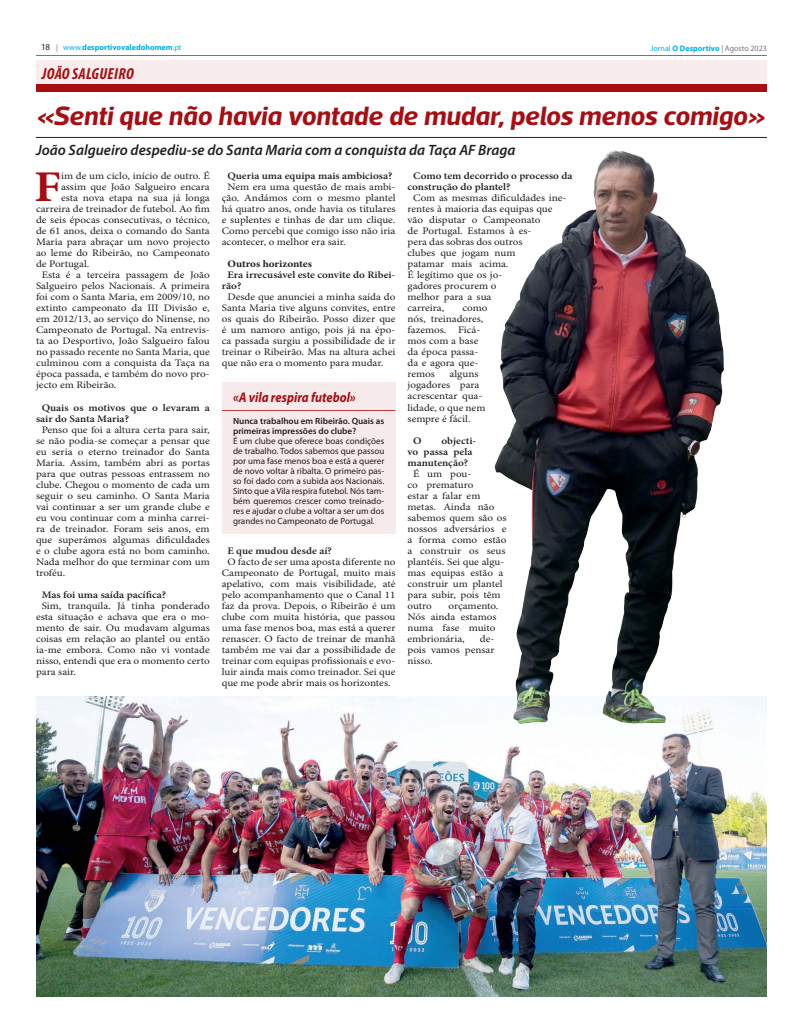
<style>
.page{position:relative;width:803px;height:1033px;background:#fff}
.page>*{position:absolute;margin:0;border:0;box-sizing:border-box;transform-origin:0 0}
.t1{font:700 43.8px "Minion Pro";color:#a70d12;scale:1.11 1}
.t2{font:italic 700 27px "Acto";color:#a70d12}
.t3{font:italic 700 condensed 16px "Myriad Pro";letter-spacing:.02em;color:#a70d12}
.t4{font:italic 600 15px "Myriad Pro";color:#221f1f}
.t5{font:italic 700 14px "Myriad Pro";color:#a70d12;scale:.89 1}
.t6{font:10px/11px "Minion Pro";color:#221f1f;text-align:justify;scale:1.11 1}
.t7{font:600 10px/11px "Minion Pro";color:#221f1f;scale:1.11 1}
.t8{font:700 10px "Minion Pro";color:#221f1f;scale:1.11 1}
.t9{font:9px/10px "Myriad Pro";color:#221f1f;text-align:justify}
.t10{font:600 9px/10px "Myriad Pro";color:#221f1f}
.t11{font:700 8px "Myriad Pro";color:#00adef}
.s1{font-weight:400;font-size:9px;color:#221f1f}
.s2{font-weight:400;color:#76787a}
.s3{font-weight:400}
</style>
<div class="page">
<hr style="left:36px;top:55px;width:730px;height:1px;background:#76787a">
<hr style="left:36px;top:137px;width:730px;height:1px;background:#221f1f">
<div style="left:36px;top:60px;width:730px;height:25px;background:#f8ecec"></div>
<div style="left:36px;top:84px;width:730px;height:7px;background:#a70d12"></div>
<div style="left:222px;top:383px;width:173px;height:151px;background:#f7eaea"></div>
<hr style="left:222px;top:410px;width:173px;height:1px;background:#a70d12">
<img style="left:36px;top:696px;width:730px;height:300px">
<img style="left:482px;top:150px;width:259px;height:598px">
<p class="t11" style="left:41px;top:43px;width:142px"><span class="s1">18</span> <span class="s2">|</span> <span class="s3">www.</span>desportivovaledohomem<span class="s3">.pt</span></p>
<p class="t11" style="left:650px;top:44px;width:118px"><span class="s3">Jornal</span> O Desportivo <span class="s2">| Agosto 2023</span></p>
<h3 class="t3" style="left:42px;top:64px;width:93px">JOÃO SALGUEIRO</h3>
<h2 class="t2" style="left:36px;top:106px;width:729px">«Senti que não havia vontade de mudar, pelos menos comigo»</h2>
<h3 class="t4" style="left:36px;top:145px;width:480px">João Salgueiro despediu-se do Santa Maria com a conquista da Taça AF Braga</h3>
<h1 class="t1" style="left:34px;top:170px;width:26px">F</h1>
<p class="t6" style="left:61px;top:171px;width:135px">im de um ciclo, início de outro. É</p>
<p class="t6" style="left:61px;top:182px;width:135px">assim que João Salgueiro encara</p>
<p class="t6" style="left:61px;top:193px;width:135px">esta nova etapa na sua já longa</p>
<p class="t6" style="left:36px;top:204px;width:158px">carreira de treinador de futebol. Ao fim</p>
<p class="t6" style="left:36px;top:215px;width:158px">de seis épocas consecutivas, o técnico,</p>
<p class="t6" style="left:36px;top:226px;width:158px">de 61 anos, deixa o comando do Santa</p>
<p class="t6" style="left:36px;top:237px;width:158px">Maria para abraçar um novo projecto</p>
<p class="t6" style="left:36px;top:248px;width:158px">ao leme do Ribeirão, no Campeonato</p>
<p class="t6" style="left:36px;top:259px;width:49px">de Portugal.</p>
<p class="t6" style="left:42px;top:270px;width:153px">Esta é a terceira passagem de João</p>
<p class="t6" style="left:36px;top:281px;width:158px">Salgueiro pelos Nacionais. A primeira</p>
<p class="t6" style="left:36px;top:292px;width:158px">foi com o Santa Maria, em 2009/10, no</p>
<p class="t6" style="left:36px;top:303px;width:158px">extinto campeonato da III Divisão e,</p>
<p class="t6" style="left:36px;top:314px;width:158px">em 2012/13, ao serviço do Ninense, no</p>
<p class="t6" style="left:36px;top:325px;width:158px">Campeonato de Portugal. Na entrevis-</p>
<p class="t6" style="left:36px;top:336px;width:158px">ta ao Desportivo, João Salgueiro falou</p>
<p class="t6" style="left:36px;top:347px;width:158px">no passado recente no Santa Maria, que</p>
<p class="t6" style="left:36px;top:358px;width:158px">culminou com a conquista da Taça na</p>
<p class="t6" style="left:36px;top:369px;width:158px">época passada, e também do novo pro-</p>
<p class="t6" style="left:36px;top:380px;width:74px">jecto em Ribeirão.</p>
<p class="t7" style="left:36px;top:402px;width:158px;text-indent:6px">Quais os motivos que o levaram a sair do Santa Maria?</p>
<p class="t6" style="left:36px;top:424px;width:158px;text-indent:6px">Penso que foi a altura certa para sair, se não podia-se começar a pensar que eu seria o eterno treinador do Santa Maria. Assim, também abri as portas para que outras pessoas entrassem no clube. Chegou o momento de cada um seguir o seu caminho. O Santa Maria vai continuar a ser um grande clube e eu vou continuar com a minha carrei&shy;ra de treinador. Foram seis anos, em que superámos algumas dificuldades e o clube agora está no bom caminho.<br>Nada melhor do que terminar com um troféu.</p>
<p class="t7" style="left:42px;top:589px;width:114px">Mas foi uma saída pacífica?</p>
<p class="t6" style="left:36px;top:600px;width:158px;text-indent:6px">Sim, tranquila. Já tinha ponderado esta situação e achava que era o mo&shy;mento de sair. Ou mudavam algumas coisas em relação ao plantel ou então ia-me embora. Como não vi vontade nisso, entendi que era o momento certo para sair.</p>
<p class="t7" style="left:227px;top:171px;width:150px">Queria uma equipa mais ambiciosa?</p>
<p class="t6" style="left:222px;top:182px;width:158px;text-indent:6px">Nem era uma questão de mais ambi&shy;ção. Andámos com o mesmo plantel há quatro anos, onde havia os titulares e suplentes e tinhas de dar um clique.<br>Como percebi que comigo isso não iria acontecer, o melhor era sair.</p>
<p class="t8" style="left:227px;top:260px;width:78px">Outros horizontes</p>
<p class="t7" style="left:222px;top:270px;width:158px;text-indent:6px">Era irrecusável este convite do Ribei&shy;rão?</p>
<p class="t6" style="left:222px;top:292px;width:158px;text-indent:6px">Desde que anunciei a minha saída do Santa Maria tive alguns convites, entre os quais do Ribeirão. Posso dizer que é um namoro antigo, pois já na épo&shy;ca passada surgiu a possibilidade de ir treinar o Ribeirão. Mas na altura achei que não era o momento para mudar.</p>
<h3 class="t5" style="left:233px;top:390px;width:139px">«A vila respira futebol»</h3>
<p class="t10" style="left:233px;top:417px;width:153px">Nunca trabalhou em Ribeirão. Quais as primeiras impressões do clube?</p>
<p class="t9" style="left:233px;top:436px;width:153px">É um clube que oferece boas condições de trabalho. Todos sabemos que passou por uma fase menos boa e está a querer de novo voltar à ribalta. O primeiro pas&shy;so foi dado com a subida aos Nacionais.<br>Sinto que a Vila respira futebol. Nós tam&shy;bém queremos crescer como treinado&shy;res e ajudar o clube a voltar a ser um dos grandes no Campeonato de Portugal.</p>
<p class="t7" style="left:227px;top:545px;width:95px">E que mudou desde aí?</p>
<p class="t6" style="left:222px;top:556px;width:158px;text-align:center">O facto de ser uma aposta diferente no Campeonato de Portugal, muito mais apelativo, com mais visibilidade, até pelo acompanhamento que o Canal 11 faz da prova. Depois, o Ribeirão é um clube com muita história, que passou uma fase menos boa, mas está a querer renascer. O facto de treinar de manhã também me vai dar a possibilidade de treinar com equipas profissionais e evo&shy;luir ainda mais como treinador. Sei que que me pode abrir mais os horizontes.</p>
<p class="t7" style="left:407px;top:171px;width:150px;text-indent:6px">Como tem decorrido o processo da construção do plantel?</p>
<p class="t6" style="left:407px;top:193px;width:145px;text-align:left;text-indent:6px">Com as mesmas dificuldades ine&shy;rentes à maioria das equipas que vão disputar o Campeonato<br>de Portugal. Estamos à es-<br>pera das sobras dos outros<br>clubes que jogam num<br>patamar mais acima.<br>É legítimo que os jo-<br>gadores procurem o<br>melhor para a sua<br>carreira,</p>
<p class="t6" style="left:407px;top:303px;width:73px;text-align:left;text-indent:55px">como nós, treinadores, fazemos. Ficá&shy;mos com a base da época passa&shy;da e agora que&shy;remos</p>
<p class="t6" style="left:407px;top:369px;width:72px;text-align:left;text-indent:42px">alguns jogadores para acrescentar qua&shy;lidade, o que nem sempre é fácil.</p>
<p class="t7" style="left:413px;top:435px;width:9px">O</p>
<p class="t7" style="left:407px;top:435px;width:64px;text-indent:34px">objecti&shy;vo passa pela manutenção?</p>
<p class="t6" style="left:407px;top:468px;width:91px;text-align:left;text-indent:6px">É um pou-<br>co prematuro<br>estar a falar em metas. Ainda não sabemos quem são os nossos adversários e a forma como estão a construir os seus plantéis. Sei que algu&shy;mas equipas estão a construir um plantel para subir, pois têm outro</p>
<p class="t6" style="left:407px;top:600px;width:83px;text-align:left;text-indent:41px">orçamento.<br>Nós ainda estamos numa fase muito embrionária,</p>
<p class="t6" style="left:407px;top:633px;width:80px;text-indent:72px">de&shy;pois vamos pensar nisso.</p>
</div>
